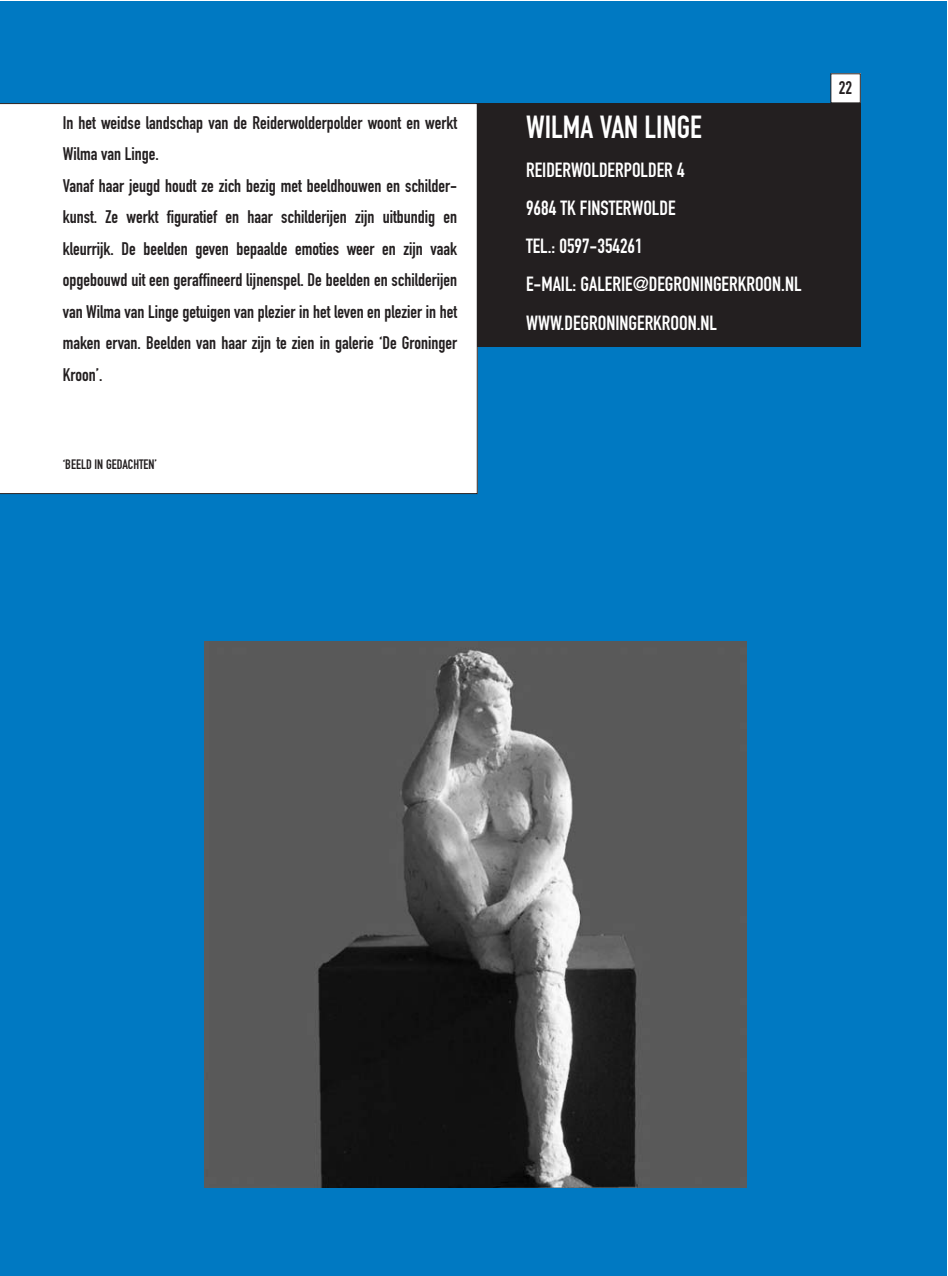
<style>
.page{position:relative;width:948px;height:1276px;background:#fff}
.page>*{position:absolute;margin:0;border:0;box-sizing:border-box;transform-origin:0 0}
.t1{font:31.5px "DIN Engschrift";color:#fff}
.t2{font:20.25px/38.2px "DIN Engschrift";color:#fff}
.t3{font:18px/31.5px "DIN Engschrift";color:#231f20}
.t4{font:13.5px "DIN Engschrift";color:#231f20}
</style>
<div class="page">
<div style="left:0;top:1px;width:946px;height:1275px;background:#0079c2"></div>
<div style="left:0;top:104px;width:477px;height:389px;background:#fff"></div>
<div style="left:477px;top:103px;width:383px;height:243px;background:#231f20"></div>
<div style="left:830px;top:74px;width:30px;height:29px;background:#fff"></div>
<img style="left:204px;top:641px;width:541px;height:546px">
<p class="t3" style="left:63px;top:108px;width:396px">In het weidse landschap van de Reiderwolderpolder woont en werkt Wilma van Linge.<br>Vanaf haar jeugd houdt ze zich bezig met beeldhouwen en schilder&shy;kunst. Ze werkt figuratief en haar schilderijen zijn uitbundig en kleurrijk. De beelden geven bepaalde emoties weer en zijn vaak opgebouwd uit een geraffineerd lijnenspel. De beelden en schilderijen van Wilma van Linge getuigen van plezier in het leven en plezier in het maken ervan. Beelden van haar zijn te zien in galerie ‘De Groninger Kroon’.</p>
<p class="t4" style="left:63px;top:459px;width:96px">‘BEELD IN GEDACHTEN’</p>
<h1 class="t1" style="left:526px;top:116px;width:177px">WILMA VAN LINGE</h1>
<p class="t2" style="left:526px;top:152px;width:277px">REIDERWOLDERPOLDER 4<br>9684 TK FINSTERWOLDE<br>TEL.: 0597-354261<br>E-MAIL: GALERIE@DEGRONINGERKROON.NL<br>WWW.DEGRONINGERKROON.NL</p>
<p class="t3" style="left:838px;top:74px;width:15px">22</p>
</div>
